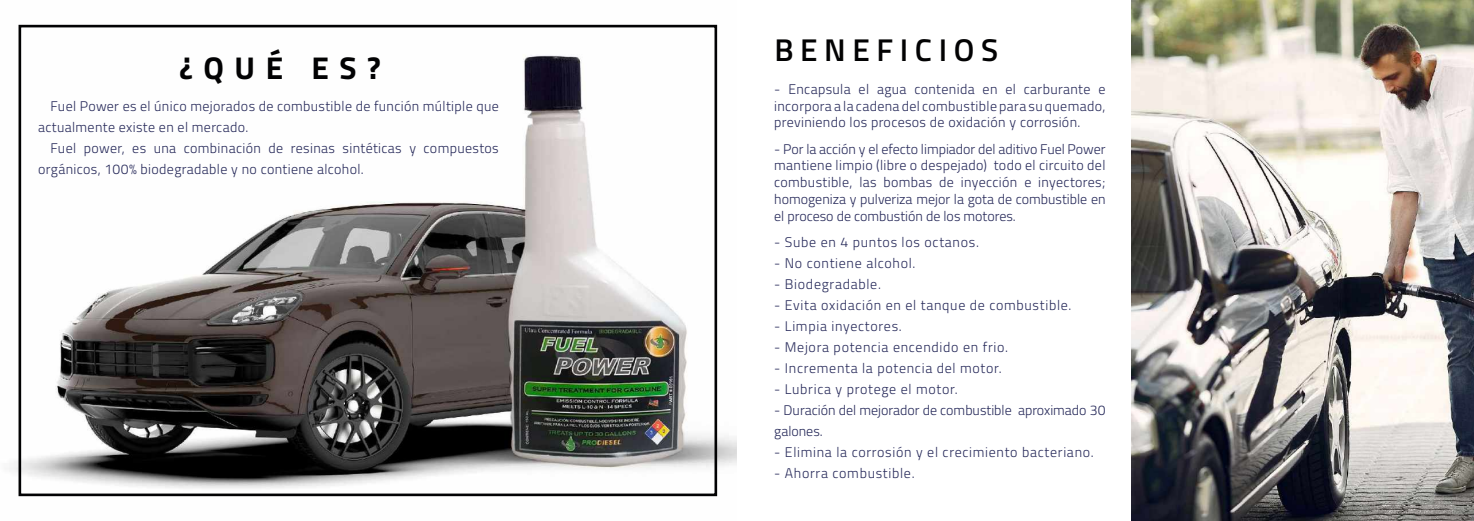
<style>
.page{position:relative;width:1474px;height:521px;background:#fff}
.page>*{position:absolute;margin:0;border:0;box-sizing:border-box;transform-origin:0 0}
.t1{font:600 31.5px "Titillium";letter-spacing:.21em;color:#020203}
.t2{font:700 31.5px "Titillium";color:#020203}
.t3{font:300 14px/16.8px "Titillium";letter-spacing:.025em;color:#272a5a}
.t4{font:300 14px "Titillium";letter-spacing:.05em;color:#272a5a}
.t5{font:300 14px/21px "Titillium";color:#272a5a}
</style>
<div class="page">
<img style="left:9px;top:24px;width:728px;height:473px">
<img style="left:1131px;top:0;width:342px;height:521px">
<div style="left:19px;top:25px;width:698px;height:471px;border:3px solid #020203"></div>
<h1 class="t2" style="left:179px;top:43px;width:203px">¿QUÉ ES?</h1>
<h1 class="t1" style="left:774px;top:26px;width:225px">BENEFICIOS</h1>
<p class="t3" style="left:774px;top:80px;width:333px;text-align:justify">- Encapsula el agua contenida en el carburante e incorpora a la cadena del combustible para su quemado, previniendo los procesos de oxidación y corrosión.</p>
<p class="t3" style="left:774px;top:140px;width:333px;text-align:justify">- Por la acción y el efecto limpiador del aditivo Fuel Power mantiene limpio (libre o despejado) todo el circuito del combustible, las bombas de inyección e inyectores; homogeniza y pulveriza mejor la gota de combustible en el proceso de combustión de los motores.</p>
<p class="t4" style="left:774px;top:232px;width:206px">- Sube en 4 puntos los octanos.</p>
<p class="t4" style="left:774px;top:253px;width:143px">- No contiene alcohol.</p>
<p class="t4" style="left:774px;top:274px;width:108px">- Biodegradable.</p>
<p class="t4" style="left:774px;top:295px;width:299px">- Evita oxidación en el tanque de combustible.</p>
<p class="t4" style="left:774px;top:316px;width:129px">- Limpia inyectores.</p>
<p class="t4" style="left:774px;top:337px;width:235px">- Mejora potencia encendido en frio.</p>
<p class="t4" style="left:774px;top:358px;width:229px">- Incrementa la potencia del motor.</p>
<p class="t4" style="left:774px;top:379px;width:185px">- Lubrica y protege el motor.</p>
<p class="t5" style="left:774px;top:399px;width:333px">- Duración del mejorador de combustible aproximado 30 galones.</p>
<p class="t4" style="left:774px;top:442px;width:321px">- Elimina la corrosión y el crecimiento bacteriano.</p>
<p class="t4" style="left:774px;top:463px;width:142px">- Ahorra combustible.</p>
<p class="t3" style="left:38px;top:94px;width:462px;line-height:21px;text-indent:12px">Fuel Power es el único mejorados de combustible de función múltiple que actualmente existe en el mercado.</p>
<p class="t3" style="left:38px;top:136px;width:462px;line-height:21px;text-indent:12px">Fuel power, es una combinación de resinas sintéticas y compuestos orgánicos, 100% biodegradable y no contiene alcohol.</p>
</div>
